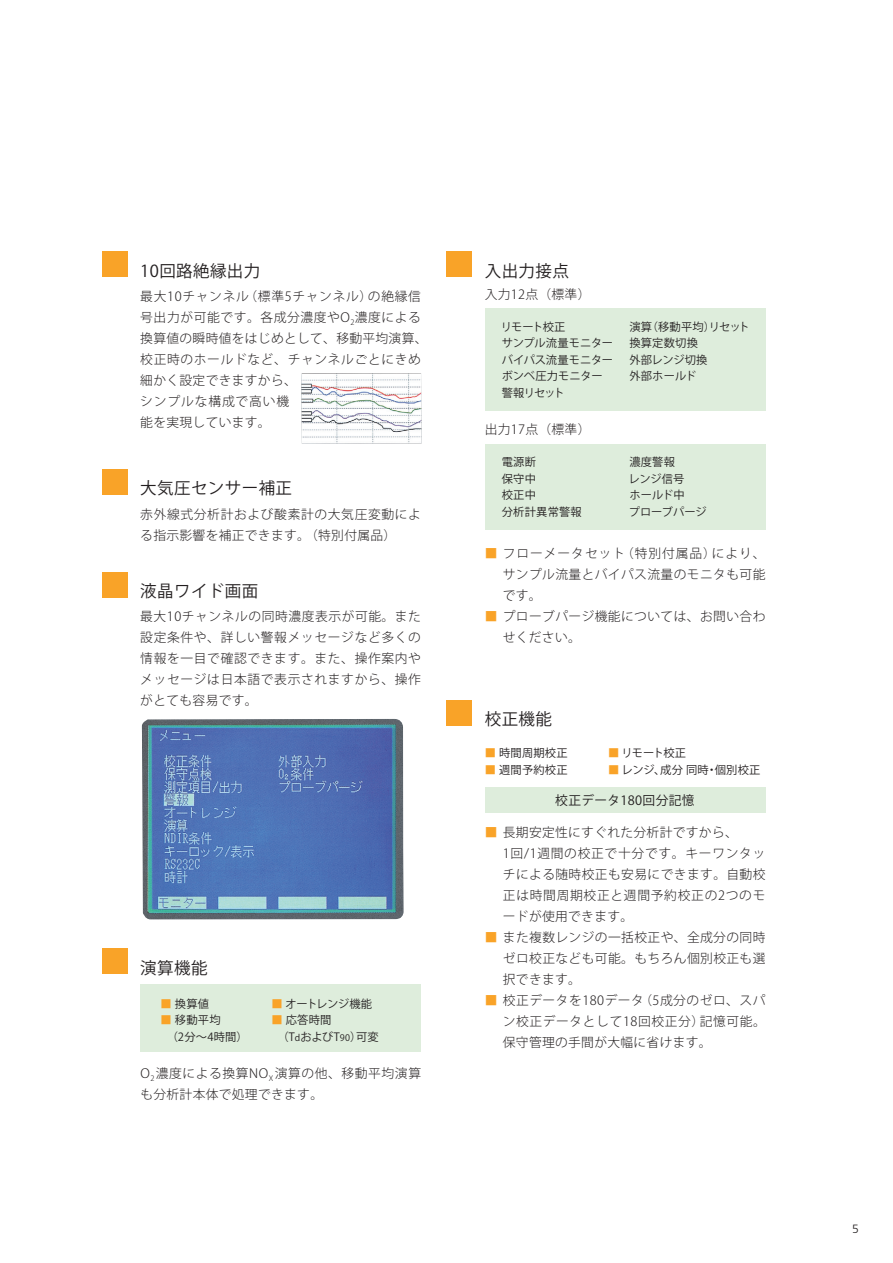
<style>
.page{position:relative;width:893px;height:1263px;background:#fff}
.page>*{position:absolute;margin:0;border:0;box-sizing:border-box;transform-origin:0 0}
.t1{font:16.5px "Koz Go Pr 6 N";letter-spacing:.025em;color:#231f20}
.t2{font:300 12.75px/21px "Koz Go Pr 6 N";letter-spacing:.03em;color:#231f20;text-align:justify}
.t3{font:300 12.75px/21px "Koz Go Pr 6 N";letter-spacing:.05em;color:#231f20}
.t4{font:12.75px "Koz Go Pr 6 N";letter-spacing:.025em;color:#231f20}
.t5{font:300 12px "Frutiger LT Std";color:#231f20}
.t6{font:11.25px/16.5px "Koz Go Pr 6 N";letter-spacing:.02em;color:#231f20}
.t7{font:11.25px/16.5px "Koz Go Pr 6 N";letter-spacing:-.015em;color:#231f20}
.t8{font:11.25px "Koz Go Pr 6 N";letter-spacing:-.03em;color:#231f20}
.s1{color:#f9a328}
.s2{font-size:9px}
</style>
<div class="page">
<div style="left:102px;top:251px;width:26px;height:26px;background:#f9a328"></div>
<img style="left:301px;top:373px;width:121px;height:70px">
<div style="left:102px;top:469px;width:26px;height:26px;background:#f9a328"></div>
<div style="left:102px;top:572px;width:26px;height:25px;background:#f9a328"></div>
<img style="left:142px;top:719px;width:262px;height:200px">
<div style="left:102px;top:948px;width:26px;height:26px;background:#f9a328"></div>
<div style="left:140px;top:984px;width:281px;height:67px;background:#deeddc"></div>
<div style="left:447px;top:251px;width:25px;height:26px;background:#f9a328"></div>
<div style="left:485px;top:308px;width:280px;height:103px;background:#deeddc"></div>
<div style="left:485px;top:444px;width:280px;height:85px;background:#deeddc"></div>
<div style="left:446px;top:700px;width:26px;height:25px;background:#f9a328"></div>
<div style="left:485px;top:787px;width:280px;height:26px;background:#deeddc"></div>
<p class="t1" style="left:140px;top:261px;width:122px">10回路絶縁出力</p>
<p class="t2" style="left:140px;top:286px;width:289px;text-align:left">最大10チャンネル（標準5チャンネル）の絶縁信号出力が可能です。各成分濃度やO<sub>2</sub>濃度による換算値の瞬時値をはじめとして、移動平均演算、校正時のホールドなど、チャンネルごとにきめ細かく設定できますから、<br>シンプルな構成で高い機<br>能を実現しています。</p>
<p class="t1" style="left:140px;top:479px;width:153px">大気圧センサー補正</p>
<p class="t3" style="left:140px;top:504px;width:282px">赤外線式分析計および酸素計の大気圧変動による指示影響を補正できます。（特別付属品）</p>
<p class="t1" style="left:140px;top:582px;width:119px">液晶ワイド画面</p>
<p class="t2" style="left:140px;top:606px;width:282px">最大10チャンネルの同時濃度表示が可能。また設定条件や、詳しい警報メッセージなど多くの情報を一目で確認できます。また、操作案内やメッセージは日本語で表示されますから、操作がとても容易です。</p>
<p class="t1" style="left:140px;top:958px;width:69px">演算機能</p>
<p class="t6" style="left:161px;top:996px;width:50px"><span class="s1">■</span> 換算値</p>
<p class="t6" style="left:167px;top:1012px;width:83px;text-indent:-6px"><span class="s1">■</span> 移動平均<br>（2分～4時間）</p>
<p class="t8" style="left:271px;top:997px;width:102px"><span class="s1">■</span> オートレンジ機能</p>
<p class="t6" style="left:271px;top:1012px;width:109px"><span class="s1">■</span> 応答時間<br>　（T<span class="s2">d</span>およびT<span class="s2">90</span>）可変</p>
<p class="t3" style="left:140px;top:1063px;width:282px">O<sub>2</sub>濃度による換算NO<sub>X</sub>演算の他、移動平均演算も分析計本体で処理できます。</p>
<p class="t1" style="left:485px;top:261px;width:86px">入出力接点</p>
<p class="t2" style="left:485px;top:284px;width:107px">入力12点（標準）</p>
<p class="t7" style="left:501px;top:319px;width:114px">リモート校正<br>サンプル流量モニターバイパス流量モニターボンベ圧力モニター警報リセット</p>
<p class="t6" style="left:629px;top:319px;width:122px">演算（移動平均）リセット換算定数切換<br>外部レンジ切換<br>外部ホールド</p>
<p class="t2" style="left:485px;top:419px;width:107px">出力17点（標準）</p>
<p class="t6" style="left:502px;top:454px;width:82px">電源断<br>保守中<br>校正中<br>分析計異常警報</p>
<p class="t6" style="left:629px;top:454px;width:80px">濃度警報<br>レンジ信号<br>ホールド中<br>プローブパージ</p>
<p class="t2" style="left:503px;top:543px;width:264px;text-indent:-18px"><span class="s1">■</span> フローメータセット（特別付属品）により、サンプル流量とバイパス流量のモニタも可能です。</p>
<p class="t2" style="left:503px;top:606px;width:264px;text-indent:-18px"><span class="s1">■</span> プローブパージ機能については、お問い合わせください。</p>
<p class="t1" style="left:485px;top:710px;width:69px">校正機能</p>
<p class="t6" style="left:485px;top:745px;width:84px"><span class="s1">■</span> 時間周期校正</p>
<p class="t6" style="left:485px;top:762px;width:84px"><span class="s1">■</span> 週間予約校正</p>
<p class="t6" style="left:608px;top:745px;width:80px"><span class="s1">■</span> リモート校正</p>
<p class="t6" style="left:608px;top:762px;width:154px"><span class="s1">■</span> レンジ、成分 同時・個別校正</p>
<p class="t4" style="left:555px;top:793px;width:141px">校正データ180回分記憶</p>
<p class="t2" style="left:503px;top:822px;width:264px;text-align:left;text-indent:-18px"><span class="s1">■</span> 長期安定性にすぐれた分析計ですから、<br>1回/1週間の校正で十分です。キーワンタッチによる随時校正も安易にできます。自動校正は時間周期校正と週間予約校正の2つのモードが使用できます。</p>
<p class="t2" style="left:503px;top:927px;width:264px;text-indent:-18px"><span class="s1">■</span> また複数レンジの一括校正や、全成分の同時ゼロ校正なども可能。もちろん個別校正も選択できます。</p>
<p class="t2" style="left:503px;top:990px;width:264px;text-indent:-18px"><span class="s1">■</span> 校正データを180データ（5成分のゼロ、スパン校正データとして18回校正分）記憶可能。保守管理の手間が大幅に省けます。</p>
<p class="t5" style="left:852px;top:1222px;width:8px">5</p>
</div>
